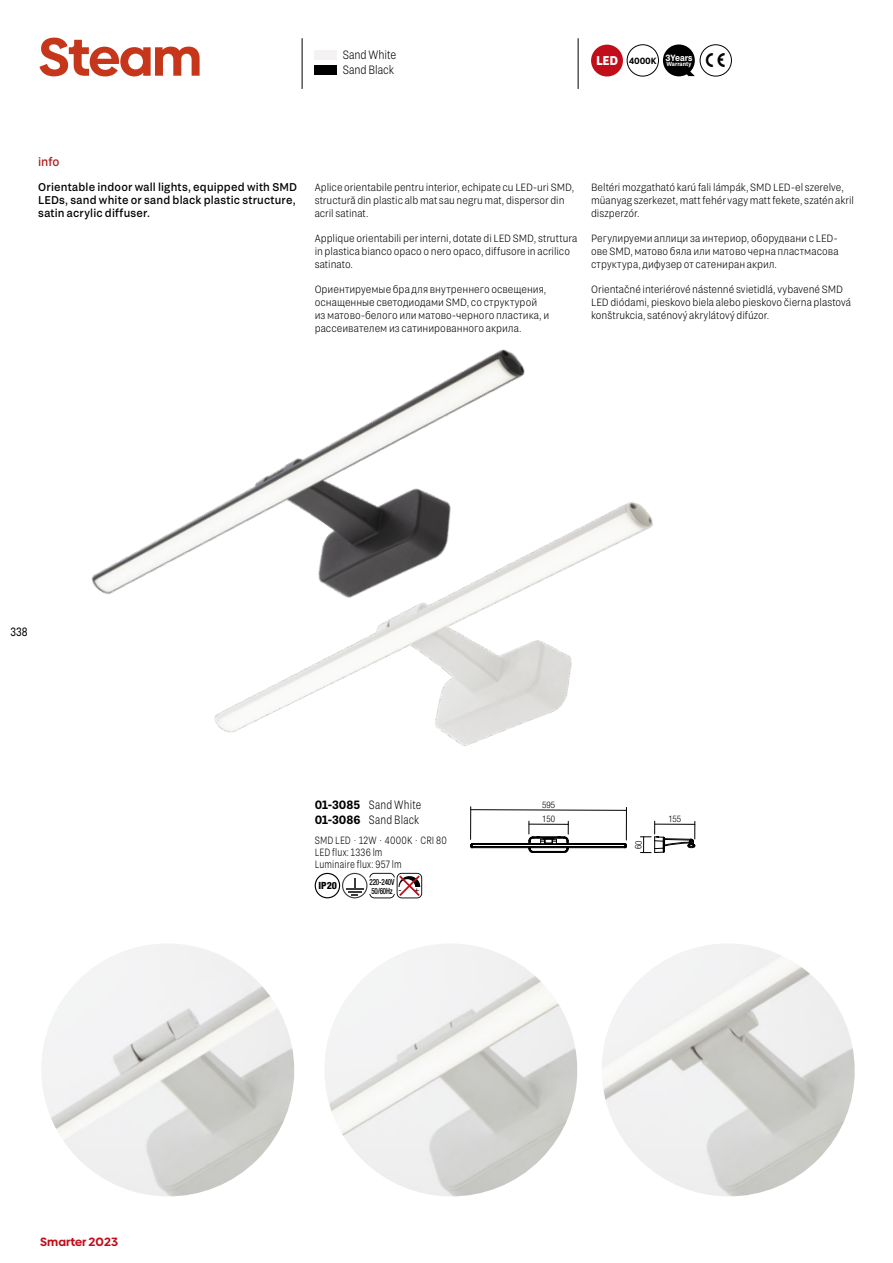
<style>
.page{position:relative;width:893px;height:1263px;background:#fff}
.page>*{position:absolute;margin:0;border:0;box-sizing:border-box;transform-origin:0 0}
.t1{font:700 54px "Biennale";letter-spacing:-.03em;color:#c6361b}
.t2{font:300 12px/15px "Grtsk Exa";letter-spacing:.01em;color:#000;scale:.9 1}
.t3{font:300 12px/14.4px "Grtsk Exa";letter-spacing:.01em;color:#000;scale:.85 1}
.t4{font:600 12px/14.4px "Grtsk Exa";letter-spacing:-.005em;color:#000}
.t5{font:700 12px "Biennale";color:#c20e1a}
.t6{font:500 12px "Grtsk Peta";color:#af1d1f;scale:.9 1}
.t7{font:12px "Grtsk Exa";color:#000;scale:.85 1}
.t8{font:500 11.25px/12.8px "Grtsk Peta";letter-spacing:.02em;color:#000;scale:.9 1}
.t9{font:300 10.5px/12.8px "Grtsk Exa";letter-spacing:.005em;color:#000}
.t10{font:300 10.5px/12px "Grtsk Exa";letter-spacing:.025em;color:#000;scale:.85 1}
.t11{font:800 condensed 9.9px "Helvetica Neue LTW1 G";color:#000}
.t12{font:600 9px "Grtsk Exa";letter-spacing:-.01em;color:#fff}
.t13{font:300 condensed 9px "Helvetica Neue LT Pro";letter-spacing:-.015em;color:#000}
.t14{font:condensed 9px "Helvetica Neue LTW1 G";color:#000}
.t15{font:500 condensed 8.4px/9.3px "Helvetica Neue LTW1 G";letter-spacing:-.02em;color:#000;scale:.83 1}
.t16{font:600 6px "Grtsk Exa";color:#fff}
.s1{font-weight:700;font-size:12.75px}
.s2{color:#000}
.s3{font-weight:400;font-size:9px}
</style>
<div class="page">
<img style="left:153px;top:349px;width:543px;height:550px">
<img style="left:42px;top:944px;width:252px;height:253px">
<img style="left:325px;top:944px;width:530px;height:253px">
<div style="left:315px;top:50px;width:22px;height:10px;background:#f5f2f4"></div>
<div style="left:315px;top:65px;width:22px;height:10px;background:#000"></div>
<svg style="left:315px;top:873px;width:107px;height:25px"></svg>
<hr style="left:472px;top:847px;width:153px;height:1px;background:#000">
<hr style="left:556px;top:843px;width:69px;height:1px;background:#000">
<hr style="left:472px;top:843px;width:69px;height:1px;background:#000">
<hr style="left:472px;top:844px;width:153px;height:1px;background:#000">
<hr style="left:472px;top:846px;width:153px;height:1px;background:#000">
<svg style="left:528px;top:821px;width:41px;height:32px"></svg>
<hr style="left:529px;top:824px;width:39px;height:1px;background:#000">
<hr style="left:626px;top:807px;width:1px;height:33px;background:#000">
<hr style="left:470px;top:807px;width:1px;height:32px;background:#000">
<svg style="left:470px;top:809px;width:156px;height:2px"></svg>
<svg style="left:640px;top:821px;width:55px;height:32px"></svg>
<div style="left:591px;top:45px;width:32px;height:32px;background:#c20e1a;border-radius:50%"></div>
<div style="left:627px;top:44px;width:32px;height:32px;border:1px solid #000;border-radius:50%"></div>
<div style="left:663px;top:44px;width:32px;height:32px;background:#000;border-radius:50%"></div>
<svg style="left:682px;top:67px;width:13px;height:9px"></svg>
<div style="left:700px;top:44px;width:32px;height:32px;border:1px solid #000;border-radius:50%"></div>
<hr style="left:302px;top:38px;width:1px;height:51px;background:#000">
<hr style="left:578px;top:38px;width:1px;height:51px;background:#000">
<h1 class="t1" style="left:38px;top:22px;width:165px">Steam</h1>
<p class="t2" style="left:343px;top:47px;width:61px">Sand White<br>Sand Black</p>
<p class="t12" style="left:596px;top:52px;width:98px"><span class="s1">LED</span> <span class="s2">4000K</span> 3Years</p>
<p class="t16" style="left:666px;top:60px;width:26px">Warranty</p>
<p class="t6" style="left:38px;top:154px;width:25px">info</p>
<p class="t8" style="left:38px;top:181px;width:289px">Orientable indoor wall lights, equipped with SMD<br>LEDs, sand white or sand black plastic structure, satin acrylic diffuser.</p>
<p class="t9" style="left:315px;top:181px;width:261px">Aplice orientabile pentru interior, echipate cu LED-uri SMD, structură din plastic alb mat sau negru mat, dispersor din acril satinat.</p>
<p class="t9" style="left:315px;top:232px;width:264px">Applique orientabili per interni, dotate di LED SMD, struttura in plastica bianco opaco o nero opaco, diffusore in acrilico satinato.</p>
<p class="t9" style="left:315px;top:283px;width:236px">Ориентируемые бра для внутреннего освещения, оснащенные светодиодами SMD, со структурой из матово-белого или матово-черного пластика, и рассеивателем из сатинированного акрила.</p>
<p class="t9" style="left:591px;top:181px;width:265px">Beltéri mozgatható karú fali lámpák, SMD LED-el szerelve, müanyag szerkezet, matt fehér vagy matt fekete, szatén akril diszperzór.</p>
<p class="t9" style="left:591px;top:232px;width:249px;text-align:justify">Регулируеми аплици за интериор, оборудвани с LED&shy;ове SMD, матово бяла или матово черна пластмасова структура, дифузер от сатениран акрил.</p>
<p class="t9" style="left:591px;top:283px;width:262px">Orientačné interiérové nástenné svietidlá, vybavené SMD<br>LED diódami, pieskovo biela alebo pieskovo čierna plastová konštrukcia, saténový akrylátový difúzor.</p>
<p class="t7" style="left:11px;top:624px;width:22px">338</p>
<p class="t4" style="left:315px;top:797px;width:47px">01-3085<br>01-3086</p>
<p class="t3" style="left:369px;top:798px;width:63px">Sand White<br>Sand Black</p>
<p class="t10" style="left:315px;top:834px;width:157px">SMD LED · 12W · 4000K · CRI 80<br>LED flux: 1336 lm<br>Luminaire flux: 957 lm</p>
<p class="t11" style="left:319px;top:879px;width:20px">IP20</p>
<p class="t15" style="left:370px;top:877px;width:40px">220-240V<br>50/60Hz <span class="s3">-</span></p>
<p class="t14" style="left:414px;top:884px;width:7px">+</p>
<p class="t13" style="left:542px;top:800px;width:14px">595</p>
<p class="t13" style="left:542px;top:814px;width:14px">150</p>
<p class="t13" style="left:668px;top:814px;width:14px">155</p>
<p class="t13" style="left:633px;top:849px;width:10px;rotate:-90deg">60</p>
<p class="t5" style="left:40px;top:1234px;width:79px">Smarter 2023</p>
</div>
